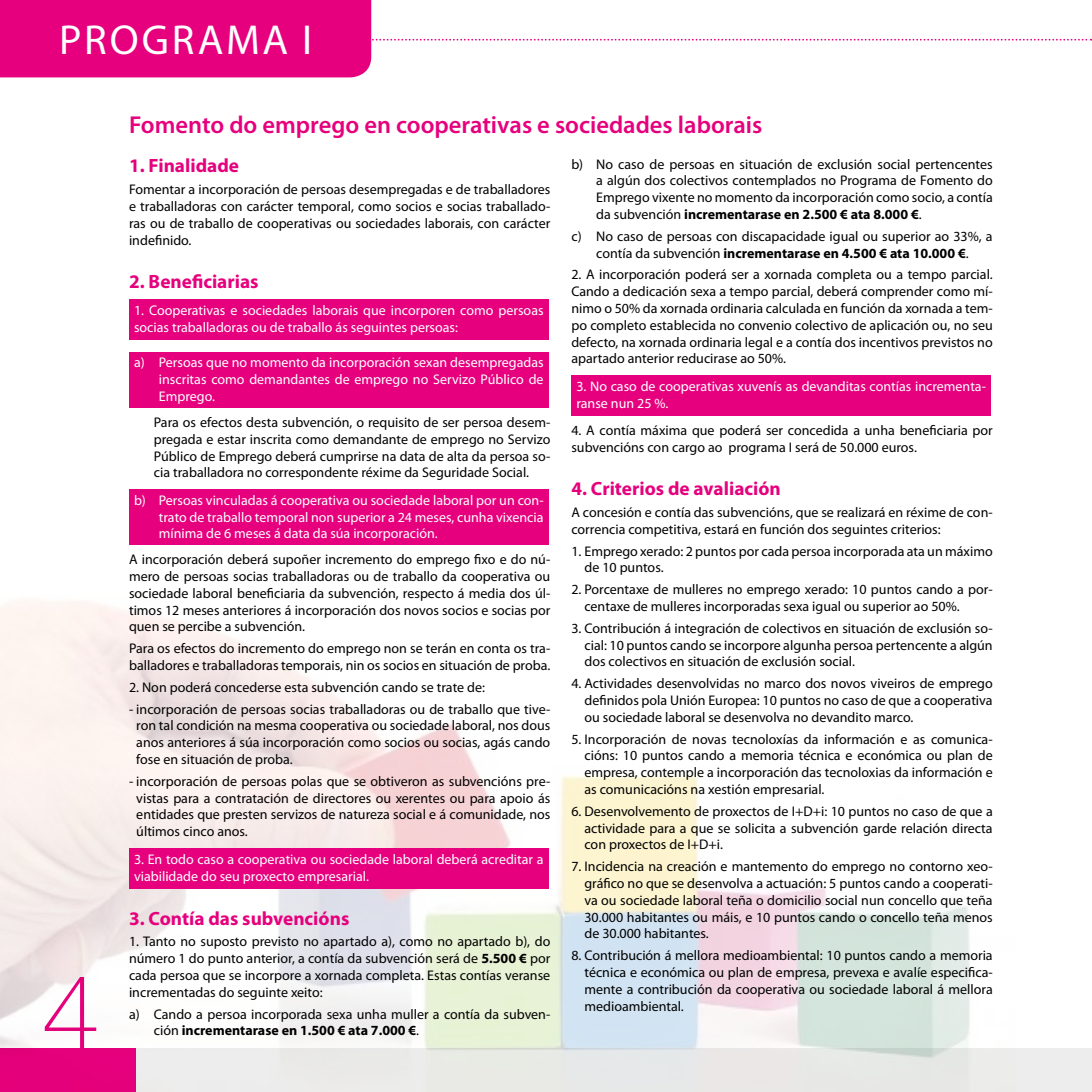
<style>
.page{position:relative;width:1092px;height:1092px;background:#fff}
.page>*{position:absolute;margin:0;border:0;box-sizing:border-box;transform-origin:0 0}
.t1{font:100 105px "Helvetica Neue LT Com";color:#e6007d}
.t2{font:42px "Myriad Pro";color:#fff}
.t3{font:600 24.5px "Myriad Pro";color:#e6007d}
.t4{font:700 19.25px "Myriad Pro";color:#e6007d}
.t5{font:14px/16.8px "Myriad Pro";color:#000;text-align:justify}
.t6{font:14px/16.8px "Myriad Pro";color:#fff}
.s1{font-weight:700}
</style>
<div class="page">
<div style="left:136px;top:1048px;width:955px;height:43px;background:#ededed"></div>
<img style="left:0;top:600px;width:970px;height:491px">
<hr style="left:1091px;top:1048px;width:1px;height:43px;background:#ededed">
<svg style="left:0;top:0;width:1092px;height:77px"></svg>
<div style="left:129px;top:299px;width:419px;height:41px;background:#e6007d"></div>
<div style="left:129px;top:352px;width:419px;height:55px;background:#e6007d"></div>
<div style="left:129px;top:489px;width:419px;height:55px;background:#e6007d"></div>
<div style="left:129px;top:848px;width:419px;height:40px;background:#e6007d"></div>
<div style="left:571px;top:375px;width:419px;height:41px;background:#e6007d"></div>
<h2 class="t2" style="left:59px;top:14px;width:30px">programa</h2>
<h2 class="t2" style="left:302px;top:14px;width:12px">I</h2>
<h1 class="t1" style="left:42px;top:949px;width:60px">4</h1>
<h3 class="t3" style="left:129px;top:109px;width:634px">Fomento do emprego en cooperativas e sociedades laborais</h3>
<h3 class="t4" style="left:129px;top:153px;width:111px">1. Finalidade</h3>
<p class="t5" style="left:129px;top:181px;width:423px">Fomentar a incorporación de persoas desempregadas e de traballadores e traballadoras con carácter temporal, como socios e socias traballado&shy;ras ou de traballo de cooperativas ou sociedades laborais, con carácter indefinido.</p>
<h3 class="t4" style="left:129px;top:268px;width:131px">2. Beneficiarias</h3>
<p class="t6" style="left:134px;top:302px;width:411px">1. Cooperativas e sociedades laborais que incorporen como persoas socias traballadoras ou de traballo ás seguintes persoas:</p>
<p class="t6" style="left:159px;top:354px;width:386px;text-align:justify;text-indent:-25px">a) Persoas que no momento da incorporación sexan desempregadas inscritas como demandantes de emprego no Servizo Público de Emprego.</p>
<p class="t5" style="left:154px;top:413px;width:398px">Para os efectos desta subvención, o requisito de ser persoa desem&shy;pregada e estar inscrita como demandante de emprego no Servizo Público de Emprego deberá cumprirse na data de alta da persoa so&shy;cia traballadora no correspondente réxime da Seguridade Social.</p>
<p class="t6" style="left:159px;top:491px;width:386px;text-align:justify;text-indent:-25px">b) Persoas vinculadas á cooperativa ou sociedade laboral por un con&shy;trato de traballo temporal non superior a 24 meses, cunha vixencia mínima de 6 meses á data da súa incorporación.</p>
<p class="t5" style="left:129px;top:551px;width:423px">A incorporación deberá supoñer incremento do emprego fixo e do nú&shy;mero de persoas socias traballadoras ou de traballo da cooperativa ou sociedade laboral beneficiaria da subvención, respecto á media dos úl&shy;timos 12 meses anteriores á incorporación dos novos socios e socias por quen se percibe a subvención.</p>
<p class="t5" style="left:129px;top:640px;width:423px">Para os efectos do incremento do emprego non se terán en conta os tra&shy;balladores e traballadoras temporais, nin os socios en situación de proba.</p>
<p class="t5" style="left:129px;top:678px;width:357px">2. Non poderá concederse esta subvención cando se trate de:</p>
<p class="t5" style="left:136px;top:700px;width:415px;text-indent:-7px">- incorporación de persoas socias traballadoras ou de traballo que tive&shy;ron tal condición na mesma cooperativa ou sociedade laboral, nos dous anos anteriores á súa incorporación como socios ou socias, agás cando fose en situación de proba.</p>
<p class="t5" style="left:136px;top:772px;width:415px;text-indent:-7px">- incorporación de persoas polas que se obtiveron as subvencións pre&shy;vistas para a contratación de directores ou xerentes ou para apoio ás entidades que presten servizos de natureza social e á comunidade, nos últimos cinco anos.</p>
<p class="t6" style="left:134px;top:850px;width:411px">3. En todo caso a cooperativa ou sociedade laboral deberá acreditar a viabilidade do seu proxecto empresarial.</p>
<h3 class="t4" style="left:129px;top:905px;width:222px">3. Contía das subvencións</h3>
<p class="t5" style="left:129px;top:933px;width:423px">1. Tanto no suposto previsto no apartado a), como no apartado b), do número 1 do punto anterior, a contía da subvención será de <span class="s1">5.500 €</span> por cada persoa que se incorpore a xornada completa. Estas contías veranse incrementadas do seguinte xeito:</p>
<p class="t5" style="left:154px;top:1005px;width:398px;text-indent:-25px">a) Cando a persoa incorporada sexa unha muller a contía da subven&shy;ción <span class="s1">incrementarase en 1.500 € ata 7.000 €</span>.</p>
<p class="t5" style="left:596px;top:155px;width:398px;text-indent:-25px">b) No caso de persoas en situación de exclusión social pertencentes a algún dos colectivos contemplados no Programa de Fomento do Emprego vixente no momento da incorporación como socio, a contía da subvención <span class="s1">incrementarase en 2.500 € ata 8.000 €</span>.</p>
<p class="t5" style="left:571px;top:227px;width:423px;text-align:center">c) No caso de persoas con discapacidade igual ou superior ao 33%, a contía da subvención <span class="s1">incrementarase en 4.500 € ata 10.000 €</span>.</p>
<p class="t5" style="left:571px;top:266px;width:423px">2. A incorporación poderá ser a xornada completa ou a tempo parcial.<br>Cando a dedicación sexa a tempo parcial, deberá comprender como mí&shy;nimo o 50% da xornada ordinaria calculada en función da xornada a tem&shy;po completo establecida no convenio colectivo de aplicación ou, no seu defecto, na xornada ordinaria legal e a contía dos incentivos previstos no apartado anterior reducirase ao 50%.</p>
<p class="t6" style="left:576px;top:377px;width:411px">3. No caso de cooperativas xuvenís as devanditas contías incrementa&shy;ranse nun 25 %.</p>
<p class="t5" style="left:571px;top:422px;width:423px">4. A contía máxima que poderá ser concedida a unha beneficiaria por subvencións con cargo ao programa I será de 50.000 euros.</p>
<h3 class="t4" style="left:571px;top:476px;width:211px">4. Criterios de avaliación</h3>
<p class="t5" style="left:571px;top:503px;width:423px">A concesión e contía das subvencións, que se realizará en réxime de con&shy;correncia competitiva, estará en función dos seguintes criterios:</p>
<p class="t5" style="left:584px;top:542px;width:410px;text-indent:-13px">1. Emprego xerado: 2 puntos por cada persoa incorporada ata un máximo de 10 puntos.</p>
<p class="t5" style="left:584px;top:581px;width:410px;text-indent:-13px">2. Porcentaxe de mulleres no emprego xerado: 10 puntos cando a por&shy;centaxe de mulleres incorporadas sexa igual ou superior ao 50%.</p>
<p class="t5" style="left:584px;top:619px;width:410px;text-indent:-13px">3. Contribución á integración de colectivos en situación de exclusión so&shy;cial: 10 puntos cando se incorpore algunha persoa pertencente a algún dos colectivos en situación de exclusión social.</p>
<p class="t5" style="left:584px;top:674px;width:410px;text-indent:-13px">4. Actividades desenvolvidas no marco dos novos viveiros de emprego definidos pola Unión Europea: 10 puntos no caso de que a cooperativa ou sociedade laboral se desenvolva no devandito marco.</p>
<p class="t5" style="left:584px;top:730px;width:410px;text-indent:-13px">5. Incorporación de novas tecnoloxías da información e as comunica&shy;cións: 10 puntos cando a memoria técnica e económica ou plan de empresa, contemple a incorporación das tecnoloxias da información e as comunicacións na xestión empresarial.</p>
<p class="t5" style="left:584px;top:802px;width:410px;text-indent:-13px">6. Desenvolvemento de proxectos de I+D+i: 10 puntos no caso de que a actividade para a que se solicita a subvención garde relación directa con proxectos de I+D+i.</p>
<p class="t5" style="left:584px;top:857px;width:410px;text-indent:-13px">7. Incidencia na creación e mantemento do emprego no contorno xeo&shy;gráfico no que se desenvolva a actuación: 5 puntos cando a cooperati&shy;va ou sociedade laboral teña o domicilio social nun concello que teña 30.000 habitantes ou máis, e 10 puntos cando o concello teña menos de 30.000 habitantes.</p>
<p class="t5" style="left:584px;top:946px;width:410px;text-indent:-13px">8. Contribución á mellora medioambiental: 10 puntos cando a memoria técnica e económica ou plan de empresa, prevexa e avalíe especifica&shy;mente a contribución da cooperativa ou sociedade laboral á mellora medioambiental.</p>
</div>
